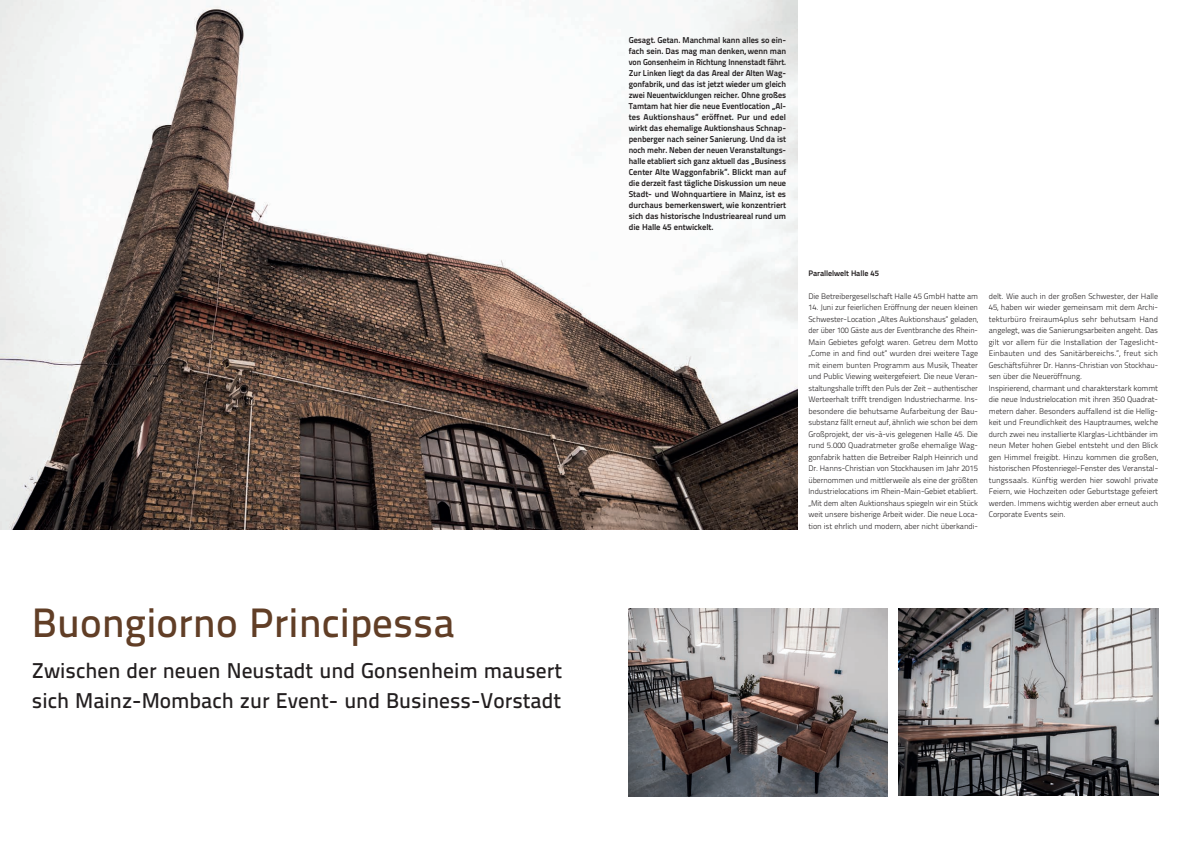
<style>
.page{position:relative;width:1191px;height:842px;background:#fff}
.page>*{position:absolute;margin:0;border:0;box-sizing:border-box;transform-origin:0 0}
.t1{font:41px "Titillium Text 25 L 600 wt";color:#613e26}
.t2{font:21.4px/30px "Titillium Text 25 L 600 wt";color:#231f20}
.t3{font:8.5px/11px "Titillium Text 25 L 800 wt";letter-spacing:-.01em;color:#231f20;text-align:justify}
.t4{font:8px/11.5px "Titillium Text 25 L 250 wt";letter-spacing:-.01em;color:#231f20;text-align:justify}
.t5{font:8px "Titillium Text 25 L 800 wt";letter-spacing:-.01em;color:#231f20}
</style>
<div class="page">
<img style="left:898px;top:608px;width:260px;height:187px">
<img style="left:0;top:0;width:797px;height:530px">
<img style="left:628px;top:608px;width:260px;height:188px">
<h1 class="t1" style="left:32px;top:591px;width:424px">Buongiorno Principessa</h1>
<h2 class="t2" style="left:32px;top:654px;width:531px">Zwischen der neuen Neustadt und Gonsenheim mausert sich Mainz-Mombach zur Event- und Business-Vorstadt</h2>
<p class="t3" style="left:629px;top:34px;width:159px">Gesagt. Getan. Manchmal kann alles so ein&shy;fach sein. Das mag man denken, wenn man von Gonsenheim in Richtung Innenstadt fährt.<br>Zur Linken liegt da das Areal der Alten Wag&shy;gonfabrik, und das ist jetzt wieder um gleich zwei Neuentwicklungen reicher. Ohne großes Tamtam hat hier die neue Eventlocation „Al&shy;tes Auktionshaus“ eröffnet. Pur und edel wirkt das ehemalige Auktionshaus Schnap&shy;penberger nach seiner Sanierung. Und da ist noch mehr. Neben der neuen Veranstaltungs&shy;halle etabliert sich ganz aktuell das „Business Center Alte Waggonfabrik“. Blickt man auf die derzeit fast tägliche Diskussion um neue Stadt- und Wohnquartiere in Mainz, ist es durchaus bemerkenswert, wie konzentriert sich das historische Industrieareal rund um die Halle 45 entwickelt.</p>
<p class="t5" style="left:808px;top:267px;width:72px">Parallelwelt Halle 45</p>
<p class="t4" style="left:808px;top:290px;width:171px">Die Betreibergesellschaft Halle 45 GmbH hatte am</p>
<p class="t4" style="left:808px;top:301px;width:171px">14. Juni zur feierlichen Eröffnung der neuen kleinen Schwester-Location „Altes Auktionshaus“ geladen, der über 100 Gäste aus der Eventbranche des Rhein-Main Gebietes gefolgt waren. Getreu dem Motto „Come in and find out“ wurden drei weitere Tage mit einem bunten Programm aus Musik, Theater und Public Viewing weitergefeiert. Die neue Veran&shy;staltungshalle trifft den Puls der Zeit – authentischer Werteerhalt trifft trendigen Industriecharme. Ins&shy;besondere die behutsame Aufarbeitung der Bau&shy;substanz fällt erneut auf, ähnlich wie schon bei dem Großprojekt, der vis-à-vis gelegenen Halle 45. Die rund 5.000 Quadratmeter große ehemalige Wag&shy;gonfabrik hatten die Betreiber Ralph Heinrich und Dr. Hanns-Christian von Stockhausen im Jahr 2015 übernommen und mittlerweile als eine der größten Industrielocations im Rhein-Main-Gebiet etabliert. „Mit dem alten Auktionshaus spiegeln wir ein Stück weit unsere bisherige Arbeit wider. Die neue Loca&shy;tion ist ehrlich und modern, aber nicht überkandi-</p>
<p class="t4" style="left:988px;top:290px;width:171px;text-align:left">delt. Wie auch in der großen Schwester, der Halle 45, haben wir wieder gemeinsam mit dem Archi&shy;tekturbüro freiraum4plus sehr behutsam Hand angelegt, was die Sanierungsarbeiten angeht. Das gilt vor allem für die Installation der Tageslicht-Einbauten und des Sanitärbereichs.“, freut sich Geschäftsführer Dr. Hanns-Christian von Stockhau&shy;sen über die Neueröffnung.<br>Inspirierend, charmant und charakterstark kommt die neue Industrielocation mit ihren 350 Quadrat&shy;metern daher. Besonders auffallend ist die Hellig&shy;keit und Freundlichkeit des Hauptraumes, welche durch zwei neu installierte Klarglas-Lichtbänder im neun Meter hohen Giebel entsteht und den Blick gen Himmel freigibt. Hinzu kommen die großen, historischen Pfostenriegel-Fenster des Veranstal&shy;tungssaals. Künftig werden hier sowohl private Feiern, wie Hochzeiten oder Geburtstage gefeiert werden. Immens wichtig werden aber erneut auch Corporate Events sein.</p>
</div>
